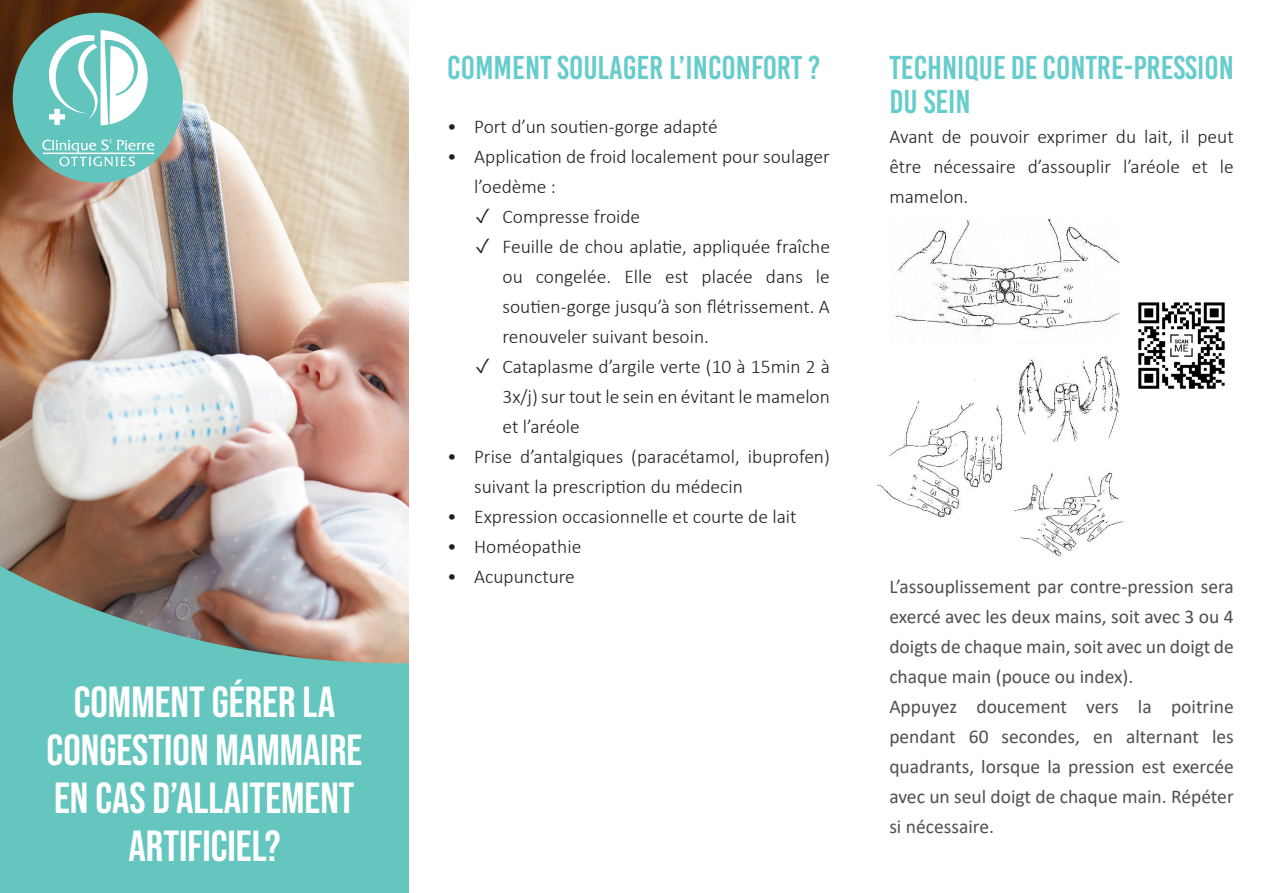
<style>
.page{position:relative;width:1263px;height:893px;background:#fff}
.page>*{position:absolute;margin:0;border:0;box-sizing:border-box;transform-origin:0 0}
.t1{font:43.5px/48px "Bebas Neue";color:#fff;text-align:center}
.t2{font:33px/34.5px "Bebas Kai";color:#6cc}
.t3{font:300 19.5px/30px "Calibri";color:#231f20;text-align:justify}
.t4{font:19.5px/30px "Calibri";color:#4e4f50;text-align:justify}
</style>
<div class="page">
<img style="left:0;top:1px;width:408px;height:484px">
<div style="left:13px;top:13px;width:170px;height:170px;background:#62c5bd;border-radius:50%"></div>
<svg style="left:42px;top:30px;width:112px;height:136px"></svg>
<svg style="left:0;top:485px;width:409px;height:408px;background:#7cb3aa"></svg>
<img style="left:877px;top:219px;width:248px;height:338px">
<img style="left:1138px;top:302px;width:87px;height:87px">
<p class="t1" style="left:47px;top:678px;width:317px">COMMENT GÉRER LA<br>CONGESTION MAMMAIRE<br>EN CAS D’ALLAITEMENT<br>ARTIFICIEL?</p>
<p class="t2" style="left:447px;top:50px;width:375px">COMMENT SOULAGER L’INCONFORT ?</p>
<p class="t3" style="left:447px;top:111px;width:272px">• Port d’un soutien-gorge adapté</p>
<p class="t3" style="left:474px;top:141px;width:357px;text-indent:-27px">• Application de froid localement pour soulager l’oedème :</p>
<p class="t3" style="left:475px;top:201px;width:166px">✓ Compresse froide</p>
<p class="t3" style="left:502px;top:231px;width:329px;text-indent:-27px">✓ Feuille de chou aplatie, appliquée fraîche ou congelée. Elle est placée dans le soutien-gorge jusqu’à son flétrissement. A renouveler suivant besoin.</p>
<p class="t3" style="left:502px;top:351px;width:329px;text-indent:-27px">✓ Cataplasme d’argile verte (10 à 15min 2 à 3x/j) sur tout le sein en évitant le mamelon et l’aréole</p>
<p class="t3" style="left:474px;top:441px;width:357px;text-indent:-27px">• Prise d’antalgiques (paracétamol, ibuprofen) suivant la prescription du médecin</p>
<p class="t3" style="left:447px;top:501px;width:351px">• Expression occasionnelle et courte de lait</p>
<p class="t3" style="left:447px;top:531px;width:136px">• Homéopathie</p>
<p class="t3" style="left:447px;top:561px;width:129px">• Acupuncture</p>
<p class="t2" style="left:889px;top:50px;width:346px">TECHNIQUE DE CONTRE-PRESSION<br>DU SEIN</p>
<p class="t3" style="left:889px;top:122px;width:346px">Avant de pouvoir exprimer du lait, il peut être nécessaire d’assouplir l’aréole et le mamelon.</p>
<p class="t4" style="left:889px;top:571px;width:346px">L’assouplissement par contre-pression sera exercé avec les deux mains, soit avec 3 ou 4 doigts de chaque main, soit avec un doigt de chaque main (pouce ou index).</p>
<p class="t4" style="left:889px;top:691px;width:346px">Appuyez doucement vers la poitrine pendant 60 secondes, en alternant les quadrants, lorsque la pression est exercée avec un seul doigt de chaque main. Répéter si nécessaire.</p>
</div>
